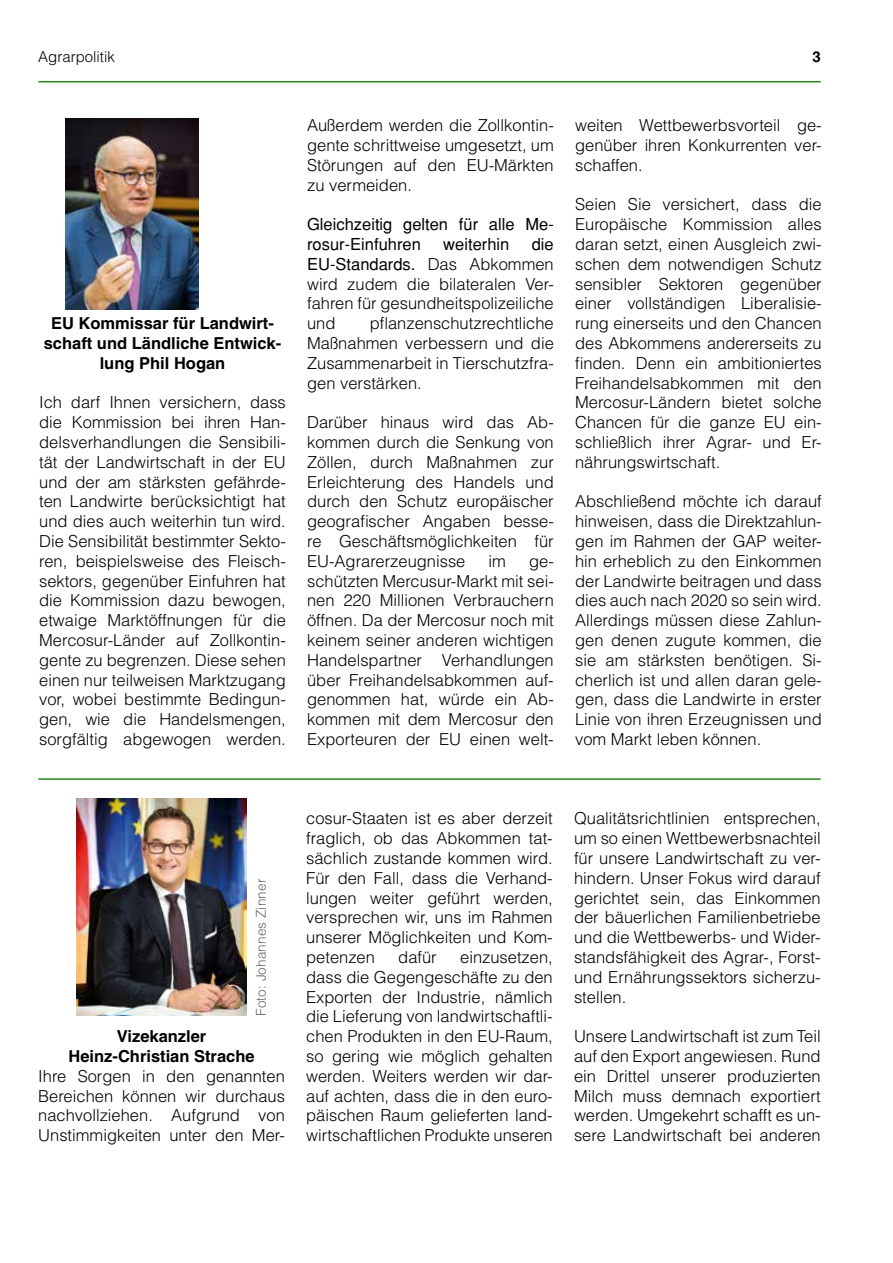
<style>
.page{position:relative;width:893px;height:1263px;background:#fff}
.page>*{position:absolute;margin:0;border:0;box-sizing:border-box;transform-origin:0 0}
.t1{font:300 16.5px/19.8px "Helvetica";color:#000;text-align:justify}
.t2{font:700 16.5px/19.8px "Helvetica";color:#000;text-align:center}
.t3{font:16.5px/19.8px "Helvetica";color:#000}
.t4{font:300 15px "Helvetica";color:#000}
.t5{font:700 15px "Helvetica";color:#000}
.t6{font:300 13.5px "Helvetica";letter-spacing:.01em;color:#68676c}
.s1{font-weight:400}
</style>
<div class="page">
<hr style="left:38px;top:81px;width:783px;height:1px;background:#28841d">
<img style="left:65px;top:118px;width:134px;height:191px">
<img style="left:77px;top:798px;width:169px;height:218px">
<hr style="left:38px;top:778px;width:783px;height:2px;background:#28841d">
<p class="t4" style="left:38px;top:48px;width:78px">Agrarpolitik</p>
<p class="t5" style="left:812px;top:48px;width:10px">3</p>
<p class="t2" style="left:44px;top:313px;width:239px">EU Kommissar für Landwirt&shy;schaft und Ländliche Entwick&shy;lung Phil Hogan</p>
<p class="t1" style="left:39px;top:392px;width:248px">Ich darf Ihnen versichern, dass die Kommission bei ihren Han&shy;delsverhandlungen die Sensibili&shy;tät der Landwirtschaft in der EU und der am stärksten gefährde&shy;ten Landwirte berücksichtigt hat und dies auch weiterhin tun wird.<br>Die Sensibilität bestimmter Sekto&shy;ren, beispielsweise des Fleisch&shy;sektors, gegenüber Einfuhren hat die Kommission dazu bewogen, etwaige Marktöffnungen für die Mercosur-Länder auf Zollkontin&shy;gente zu begrenzen. Diese sehen einen nur teilweisen Marktzugang vor, wobei bestimmte Bedingun&shy;gen, wie die Handelsmengen, sorgfältig abgewogen werden.</p>
<p class="t1" style="left:307px;top:115px;width:248px">Außerdem werden die Zollkontin&shy;gente schrittweise umgesetzt, um Störungen auf den EU-Märkten zu vermeiden.</p>
<p class="t3" style="left:307px;top:214px;width:248px">Gleichzeitig gelten für alle Me&shy;rosur-Einfuhren</p>
<p class="t1" style="left:307px;top:234px;width:248px;text-indent:225px"><span class="s1">die EU-Standards.</span> Das Abkommen wird zudem die bilateralen Ver&shy;fahren für gesundheitspolizeiliche und</p>
<p class="t3" style="left:443px;top:234px;width:68px">weiterhin</p>
<p class="t1" style="left:307px;top:313px;width:248px;text-indent:63px">pflanzenschutzrechtliche Maßnahmen verbessern und die Zusammenarbeit in Tierschutzfra&shy;gen verstärken.</p>
<p class="t1" style="left:307px;top:412px;width:248px">Darüber hinaus wird das Ab&shy;kommen durch die Senkung von Zöllen, durch Maßnahmen zur Erleichterung des Handels und durch den Schutz europäischer geografischer Angaben besse&shy;re Geschäftsmöglichkeiten für EU-Agrarerzeugnisse</p>
<p class="t1" style="left:489px;top:551px;width:19px">im</p>
<p class="t1" style="left:307px;top:551px;width:248px;text-indent:222px">ge&shy;schützten Mercusur-Markt mit sei&shy;nen 220 Millionen Verbrauchern öffnen. Da der Mercosur noch mit keinem seiner anderen wichtigen Handelspartner Verhandlungen über Freihandelsabkommen auf&shy;genommen hat, würde ein Ab&shy;kommen mit dem Mercosur den Exporteuren der EU einen welt-</p>
<p class="t1" style="left:575px;top:115px;width:248px">weiten Wettbewerbsvorteil ge&shy;genüber ihren Konkurrenten ver&shy;schaffen.</p>
<p class="t1" style="left:575px;top:194px;width:248px">Seien Sie versichert, dass die Europäische Kommission alles daran setzt, einen Ausgleich zwi&shy;schen dem notwendigen Schutz sensibler Sektoren gegenüber einer vollständigen Liberalisie&shy;rung einerseits und den Chancen des Abkommens andererseits zu finden. Denn ein ambitioniertes Freihandelsabkommen mit den Mercosur-Ländern bietet solche Chancen für die ganze EU ein&shy;schließlich ihrer Agrar- und Er&shy;nährungswirtschaft.</p>
<p class="t1" style="left:575px;top:491px;width:248px">Abschließend möchte ich darauf hinweisen, dass die Direktzahlun&shy;gen im Rahmen der GAP weiter&shy;hin erheblich zu den Einkommen der Landwirte beitragen und dass dies auch nach 2020 so sein wird.<br>Allerdings müssen diese Zahlun&shy;gen denen zugute kommen, die sie am stärksten benötigen. Si&shy;cherlich ist und allen daran gele&shy;gen, dass die Landwirte in erster Linie von ihren Erzeugnissen und vom Markt leben können.</p>
<p class="t6" style="left:253px;top:1016px;width:139px;rotate:-90deg">Foto: Johannes Zinner</p>
<p class="t2" style="left:69px;top:1026px;width:188px">Vizekanzler<br>Heinz-Christian Strache</p>
<p class="t1" style="left:38px;top:1065px;width:248px">Ihre Sorgen in den genannten Bereichen können wir durchaus nachvollziehen. Aufgrund von Unstimmigkeiten unter den Mer-</p>
<p class="t1" style="left:306px;top:808px;width:248px">cosur-Staaten ist es aber derzeit fraglich, ob das Abkommen tat&shy;sächlich zustande kommen wird.<br>Für den Fall, dass die Verhand&shy;lungen weiter geführt werden, versprechen wir, uns im Rahmen unserer Möglichkeiten und Kom&shy;petenzen</p>
<p class="t1" style="left:398px;top:947px;width:40px">dafür</p>
<p class="t1" style="left:306px;top:947px;width:248px;text-indent:154px">einzusetzen, dass die Gegengeschäfte zu den Exporten der Industrie, nämlich die Lieferung von landwirtschaftli&shy;chen Produkten in den EU-Raum, so gering wie möglich gehalten werden. Weiters werden wir dar&shy;auf achten, dass die in den euro&shy;päischen Raum gelieferten land&shy;wirtschaftlichen Produkte unseren</p>
<p class="t1" style="left:574px;top:808px;width:248px">Qualitätsrichtlinien entsprechen, um so einen Wettbewerbsnachteil für unsere Landwirtschaft zu ver&shy;hindern. Unser Fokus wird darauf gerichtet sein, das Einkommen der bäuerlichen Familienbetriebe und die Wettbewerbs- und Wider&shy;standsfähigkeit des Agrar-, Forst&shy;und Ernährungssektors sicherzu&shy;stellen.</p>
<p class="t1" style="left:574px;top:1026px;width:248px">Unsere Landwirtschaft ist zum Teil auf den Export angewiesen. Rund ein Drittel unserer produzierten Milch muss demnach exportiert werden. Umgekehrt schafft es un&shy;sere Landwirtschaft bei anderen</p>
</div>
